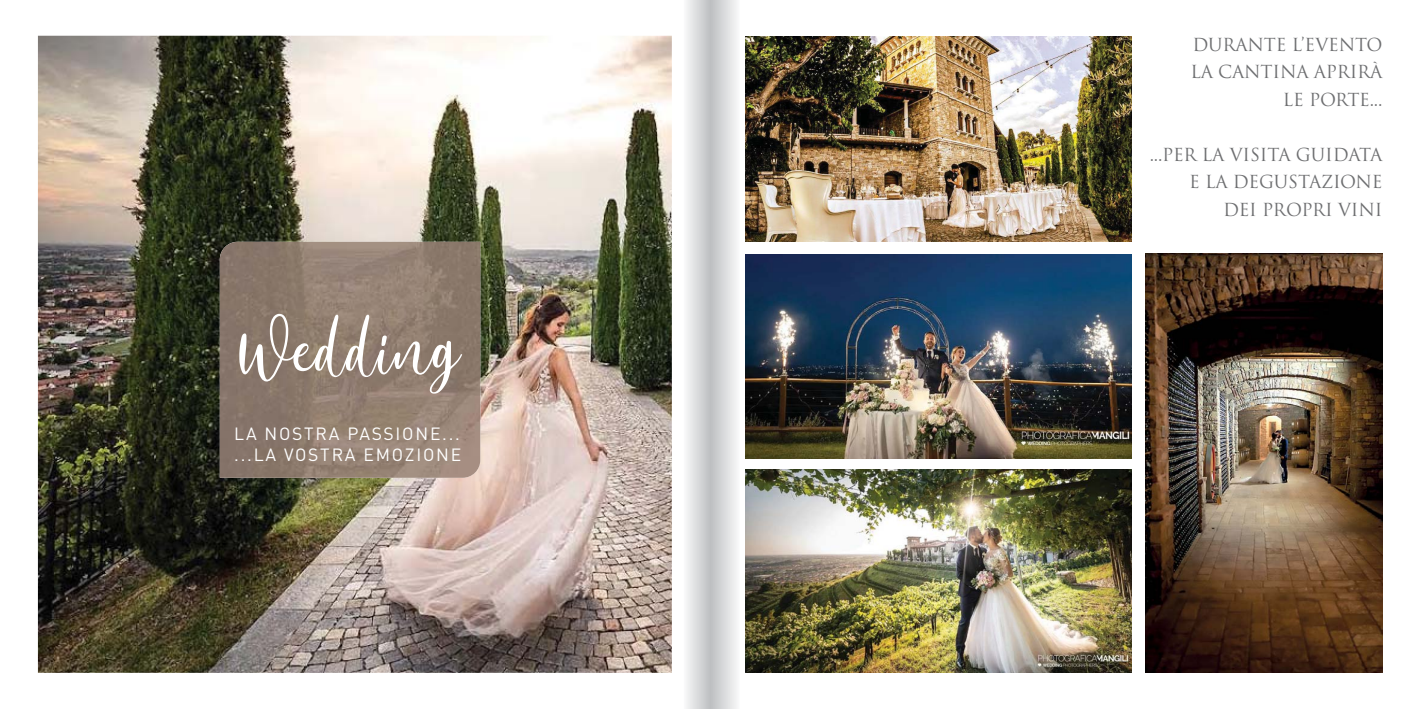
<style>
.page{position:relative;width:1418px;height:709px;background:#fff}
.page>*{position:absolute;margin:0;border:0;box-sizing:border-box;transform-origin:0 0}
.t1{font:100.5px "Anjani Script";color:#fff}
.t2{font:17.5px/27.5px "Trajan Pro";letter-spacing:-.01em;color:#6d6e70;text-align:right}
.t3{font:17.5px/21px "DIN";letter-spacing:.1em;color:#fff}
</style>
<div class="page">
<img style="left:38px;top:36px;width:634px;height:637px">
<div style="left:682px;top:0;width:28px;height:709px;background:linear-gradient(to right,#fdfefe,#c1c3c5)"></div>
<div style="left:710px;top:0;width:30px;height:709px;background:linear-gradient(to right,#bcbec0,#f8f8f9)"></div>
<img style="left:745px;top:469px;width:386px;height:203px">
<img style="left:746px;top:254px;width:385px;height:204px">
<img style="left:745px;top:37px;width:386px;height:204px">
<img style="left:1145px;top:253px;width:237px;height:419px">
<img style="left:220px;top:242px;width:260px;height:236px">
<h1 class="t1" style="left:239px;top:302px;width:223px">Wedding</h1>
<p class="t3" style="left:234px;top:425px;width:228px">LA NOSTRA PASSIONE... ...LA VOSTRA EMOZIONE</p>
<p class="t2" style="left:1190px;top:31px;width:193px">DURANTE L’EVENTO<br>LA CANTINA APRIRÀ<br>LE PORTE...</p>
<p class="t2" style="left:1149px;top:141px;width:234px">...PER LA VISITA GUIDATA<br>E LA DEGUSTAZIONE<br>DEI PROPRI VINI</p>
</div>
